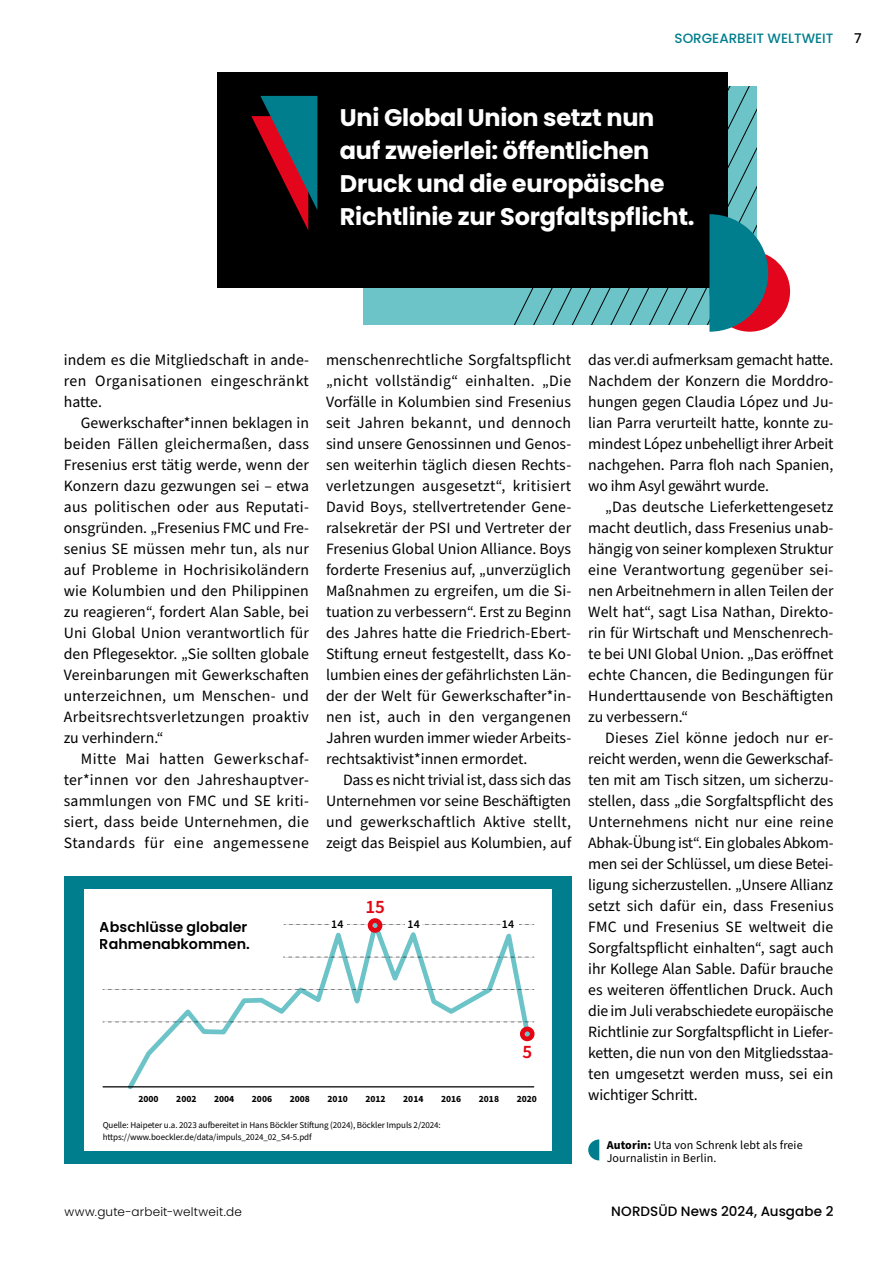
<style>
.page{position:relative;width:893px;height:1263px;background:#fff}
.page>*{position:absolute;margin:0;border:0;box-sizing:border-box;transform-origin:0 0}
.t1{font:700 24px/33px "Poppins";letter-spacing:-.01em;color:#fff}
.t2{font:600 19.05px "Source Sans Pro";color:#e30613}
.t3{font:15.75px/21px "Source Sans Pro";letter-spacing:.005em;color:#000;text-align:justify}
.t4{font:600 14.25px/17.1px "Poppins";color:#000}
.t5{font:500 13.5px "Poppins";letter-spacing:.005em;color:#000}
.t6{font:500 13.5px "Poppins";color:#007e8e}
.t7{font:12px/13.5px "Source Sans Pro";letter-spacing:.01em;color:#000}
.t8{font:300 12px "Poppins";letter-spacing:.015em;color:#000}
.t9{font:600 11.85px "Source Sans Pro";color:#000}
.t10{font:700 9.45px "Source Sans Pro";color:#000}
.t11{font:9px/12px "Source Sans Pro";letter-spacing:-.01em;color:#000}
.s1{font-weight:700}
</style>
<div class="page">
<svg style="left:588px;top:1139px;width:11px;height:21px"></svg>
<div style="left:64px;top:876px;width:507px;height:287px;background:#007e8e"></div>
<div style="left:84px;top:889px;width:467px;height:261px;background:#fff"></div>
<svg style="left:124px;top:919px;width:409px;height:171px"></svg>
<div style="left:368px;top:918px;width:14px;height:15px;border:5px solid #e30613;border-radius:50%"></div>
<div style="left:520px;top:1027px;width:15px;height:14px;border:5px solid #e30613;border-radius:50%"></div>
<hr style="left:103px;top:1086px;width:431px;height:1px;background:#000">
<svg style="left:103px;top:1022px;width:431px;height:1px"></svg>
<svg style="left:103px;top:989px;width:431px;height:1px"></svg>
<svg style="left:283px;top:957px;width:251px;height:1px"></svg>
<div style="left:217px;top:72px;width:510px;height:216px;background:#000"></div>
<svg style="left:251px;top:96px;width:66px;height:134px"></svg>
<div style="left:709px;top:251px;width:81px;height:81px;background:#e3051b;border-radius:50%"></div>
<svg style="left:576px;top:86px;width:192px;height:246px"></svg>
<p class="t6" style="left:674px;top:30px;width:160px">SORGEARBEIT WELTWEIT</p>
<p class="t5" style="left:854px;top:30px;width:9px">7</p>
<h1 class="t1" style="left:340px;top:101px;width:356px">Uni Global Union setzt nun auf zweierlei: öffentlichen<br>Druck und die europäische<br>Richtlinie zur Sorgfaltspflicht.</h1>
<p class="t3" style="left:64px;top:350px;width:247px">indem es die Mitgliedschaft in ande&shy;ren Organisationen eingeschränkt hatte.</p>
<p class="t3" style="left:64px;top:413px;width:247px;text-indent:17px">Gewerkschafter*innen beklagen in beiden Fällen gleichermaßen, dass Fresenius erst tätig werde, wenn der Konzern dazu gezwungen sei – etwa aus politischen oder aus Reputati&shy;onsgründen. „Fresenius FMC und Fre&shy;senius SE müssen mehr tun, als nur auf Probleme in Hochrisikoländern wie Kolumbien und den Philippinen zu reagieren“, fordert Alan Sable, bei Uni Global Union verantwortlich für den Pflegesektor. „Sie sollten globale Vereinbarungen mit Gewerkschaften unterzeichnen, um Menschen- und Arbeitsrechtsverletzungen proaktiv zu verhindern.“</p>
<p class="t3" style="left:64px;top:749px;width:247px;text-indent:17px">Mitte Mai hatten Gewerkschaf&shy;ter*innen vor den Jahreshauptver&shy;sammlungen von FMC und SE kriti&shy;siert, dass beide Unternehmen, die Standards für eine angemessene</p>
<p class="t3" style="left:326px;top:350px;width:247px">menschenrechtliche Sorgfaltspflicht „nicht vollständig“ einhalten. „Die Vorfälle in Kolumbien sind Fresenius seit Jahren bekannt, und dennoch sind unsere Genossinnen und Genos&shy;sen weiterhin täglich diesen Rechts&shy;verletzungen ausgesetzt“, kritisiert David Boys, stellvertretender Gene&shy;ralsekretär der PSI und Vertreter der Fresenius Global Union Alliance. Boys forderte Fresenius auf, „unverzüglich Maßnahmen zu ergreifen, um die Si&shy;tuation zu verbessern“. Erst zu Beginn des Jahres hatte die Friedrich-Ebert-Stiftung erneut festgestellt, dass Ko&shy;lumbien eines der gefährlichsten Län&shy;der der Welt für Gewerkschafter*in&shy;nen ist, auch in den vergangenen Jahren wurden immer wieder Arbeits&shy;rechtsaktivist*innen ermordet.</p>
<p class="t3" style="left:326px;top:770px;width:247px;text-indent:17px">Dass es nicht trivial ist, dass sich das Unternehmen vor seine Beschäftigten und gewerkschaftlich Aktive stellt, zeigt das Beispiel aus Kolumbien, auf</p>
<p class="t4" style="left:100px;top:919px;width:152px">Abschlüsse globaler<br>Rahmenabkommen.</p>
<p class="t2" style="left:365px;top:894px;width:21px">15</p>
<p class="t9" style="left:331px;top:916px;width:14px">14</p>
<p class="t9" style="left:408px;top:916px;width:14px">14</p>
<p class="t9" style="left:502px;top:916px;width:14px">14</p>
<p class="t2" style="left:523px;top:1039px;width:11px">5</p>
<p class="t10" style="left:138px;top:1092px;width:22px">2000</p>
<p class="t10" style="left:176px;top:1092px;width:22px">2002</p>
<p class="t10" style="left:214px;top:1092px;width:22px">2004</p>
<p class="t10" style="left:252px;top:1092px;width:22px">2006</p>
<p class="t10" style="left:290px;top:1092px;width:22px">2008</p>
<p class="t10" style="left:328px;top:1092px;width:22px">2010</p>
<p class="t10" style="left:365px;top:1092px;width:22px">2012</p>
<p class="t10" style="left:403px;top:1092px;width:22px">2014</p>
<p class="t10" style="left:441px;top:1092px;width:22px">2016</p>
<p class="t10" style="left:479px;top:1092px;width:22px">2018</p>
<p class="t10" style="left:517px;top:1092px;width:22px">2020</p>
<p class="t11" style="left:103px;top:1119px;width:340px">Quelle: Haipeter u.a. 2023 aufbereitet in Hans Böckler Stiftung (2024), Böckler Impuls 2/2024: https://www.boeckler.de/data/impuls_2024_02_S4-5.pdf</p>
<p class="t3" style="left:588px;top:350px;width:247px">das ver.di aufmerksam gemacht hatte.<br>Nachdem der Konzern die Morddro&shy;hungen gegen Claudia López und Ju&shy;lian Parra verurteilt hatte, konnte zu&shy;mindest López unbehelligt ihrer Arbeit nachgehen. Parra floh nach Spanien, wo ihm Asyl gewährt wurde.</p>
<p class="t3" style="left:588px;top:496px;width:247px;text-indent:17px">„Das deutsche Lieferkettengesetz macht deutlich, dass Fresenius unab&shy;hängig von seiner komplexen Struktur eine Verantwortung gegenüber sei&shy;nen Arbeitnehmern in allen Teilen der Welt hat“, sagt Lisa Nathan, Direkto&shy;rin für Wirtschaft und Menschenrech&shy;te bei UNI Global Union. „Das eröffnet echte Chancen, die Bedingungen für Hunderttausende von Beschäftigten zu verbessern.“</p>
<p class="t3" style="left:588px;top:727px;width:247px;text-indent:17px">Dieses Ziel könne jedoch nur er&shy;reicht werden, wenn die Gewerkschaf&shy;ten mit am Tisch sitzen, um sicherzu&shy;stellen, dass „die Sorgfaltspflicht des Unternehmens nicht nur eine reine Abhak-Übung ist“. Ein globales Abkom&shy;men sei der Schlüssel, um diese Betei&shy;ligung sicherzustellen. „Unsere Allianz setzt sich dafür ein, dass Fresenius FMC und Fresenius SE weltweit die Sorgfaltspflicht einhalten“, sagt auch ihr Kollege Alan Sable. Dafür brauche es weiteren öffentlichen Druck. Auch die im Juli verabschiedete europäische Richtlinie zur Sorgfaltspflicht in Liefer&shy;ketten, die nun von den Mitgliedsstaa&shy;ten umgesetzt werden muss, sei ein wichtiger Schritt.</p>
<p class="t7" style="left:607px;top:1138px;width:197px"><span class="s1">Autorin:</span> Uta von Schrenk lebt als freie<br>Journalistin in Berlin.</p>
<p class="t8" style="left:65px;top:1205px;width:179px">www.gute-arbeit-weltweit.de</p>
<p class="t5" style="left:611px;top:1203px;width:224px">NORDSÜD News 2024, Ausgabe 2</p>
</div>
